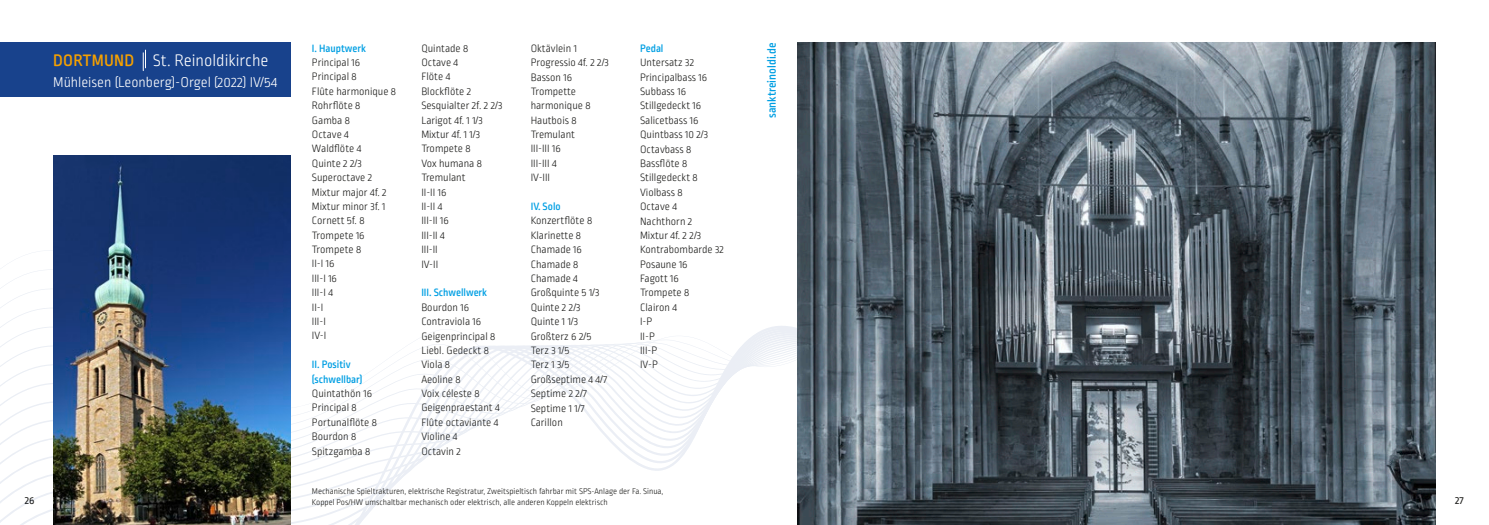
<style>
.page{position:relative;width:1489px;height:525px;background:#fff}
.page>*{position:absolute;margin:0;border:0;box-sizing:border-box;transform-origin:0 0}
.t1{font:300 17.5px "Ropa Soft Pro";color:#fff}
.t2{font:300 15px "Ropa Soft Pro";color:#fff}
.t3{font:500 12.5px "Ropa Soft Pro";color:#009fe3}
.t4{font:300 11.25px/14.4px "Ropa Soft Pro";color:#1d1d1b}
.t5{font:500 11.25px/14.4px "Ropa Soft Pro";color:#009fe3}
.t6{font:11.25px "Ropa Soft Pro";color:#1d1d1b}
.t7{font:300 8.75px/10.5px "Ropa Soft Pro";color:#1d1d1b}
.s1{font-weight:500;color:#f6a100}
</style>
<div class="page">
<svg style="left:0;top:318px;width:797px;height:206px"></svg>
<img style="left:53px;top:156px;width:238px;height:368px">
<div style="left:0;top:43px;width:291px;height:54px;background:#18428c"></div>
<svg style="left:143px;top:50px;width:3px;height:21px"></svg>
<img style="left:797px;top:43px;width:638px;height:481px">
<h1 class="t1" style="left:53px;top:51px;width:217px"><span class="s1">DORTMUND</span> St. Reinoldikirche</h1>
<h2 class="t2" style="left:53px;top:74px;width:226px">Mühleisen (Leonberg)-Orgel (2022) IV/54</h2>
<p class="t5" style="left:312px;top:41px;width:55px">I. Hauptwerk</p>
<p class="t4" style="left:312px;top:56px;width:86px">Principal 16<br>Principal 8<br>Flûte harmonique 8<br>Rohrflöte 8<br>Gamba 8<br>Octave 4<br>Waldflöte 4<br>Quinte 2 2/3<br>Superoctave 2<br>Mixtur major 4f. 2<br>Mixtur minor 3f. 1<br>Cornett 5f. 8<br>Trompete 16<br>Trompete 8<br>II-I 16<br>III-I 16<br>III-I 4<br>II-I<br>III-I<br>IV-I</p>
<p class="t5" style="left:312px;top:358px;width:52px">II. Positiv (schwellbar)</p>
<p class="t4" style="left:312px;top:386px;width:67px">Quintathön 16<br>Principal 8<br>Portunalflöte 8<br>Bourdon 8<br>Spitzgamba 8</p>
<p class="t4" style="left:421px;top:41px;width:83px">Quintade 8<br>Octave 4<br>Flöte 4<br>Blockflöte 2<br>Sesquialter 2f. 2 2/3<br>Larigot 4f. 1 1/3<br>Mixtur 4f. 1 1/3<br>Trompete 8<br>Vox humana 8<br>Tremulant<br>II-II 16<br>II-II 4<br>III-II 16<br>III-II 4<br>III-II<br>IV-II</p>
<p class="t5" style="left:421px;top:286px;width:67px">III. Schwellwerk</p>
<p class="t4" style="left:421px;top:300px;width:80px">Bourdon 16<br>Contraviola 16<br>Geigenprincipal 8<br>Liebl. Gedeckt 8<br>Viola 8<br>Aeoline 8<br>Voix céleste 8<br>Geigenpraestant 4<br>Flûte octaviante 4<br>Violine 4<br>Octavin 2</p>
<p class="t4" style="left:530px;top:42px;width:80px">Oktävlein 1<br>Progressio 4f. 2 2/3<br>Basson 16<br>Trompette harmonique 8<br>Hautbois 8<br>Tremulant<br>III-III 16<br>III-III 4<br>IV-III</p>
<p class="t5" style="left:530px;top:200px;width:32px">IV. Solo</p>
<p class="t4" style="left:530px;top:214px;width:78px">Konzertflöte 8<br>Klarinette 8<br>Chamade 16<br>Chamade 8<br>Chamade 4<br>Großquinte 5 1/3<br>Quinte 2 2/3<br>Quinte 1 1/3<br>Großterz 6 2/5<br>Terz 3 1/5<br>Terz 1 3/5<br>Großseptime 4 4/7<br>Septime 2 2/7<br>Septime 1 1/7<br>Carillon</p>
<p class="t5" style="left:640px;top:41px;width:25px">Pedal</p>
<p class="t4" style="left:640px;top:56px;width:85px">Untersatz 32<br>Principalbass 16<br>Subbass 16<br>Stillgedeckt 16<br>Salicetbass 16<br>Quintbass 10 2/3<br>Octavbass 8<br>Bassflöte 8<br>Stillgedeckt 8<br>Violbass 8<br>Octave 4<br>Nachthorn 2<br>Mixtur 4f. 2 2/3<br>Kontrabombarde 32<br>Posaune 16<br>Fagott 16<br>Trompete 8<br>Clairon 4<br>I-P<br>II-P<br>III-P<br>IV-P</p>
<p class="t3" style="left:764px;top:118px;width:77px;rotate:-90deg">sanktreinoldi.de</p>
<p class="t7" style="left:312px;top:486px;width:353px">Mechanische Spieltrakturen, elektrische Registratur, Zweitspieltisch fahrbar mit SPS-Anlage der Fa. Sinua,<br>Koppel Pos/HW umschaltbar mechanisch oder elektrisch, alle anderen Koppeln elektrisch</p>
<p class="t6" style="left:25px;top:494px;width:11px">26</p>
<p class="t6" style="left:1454px;top:494px;width:10px">27</p>
</div>
